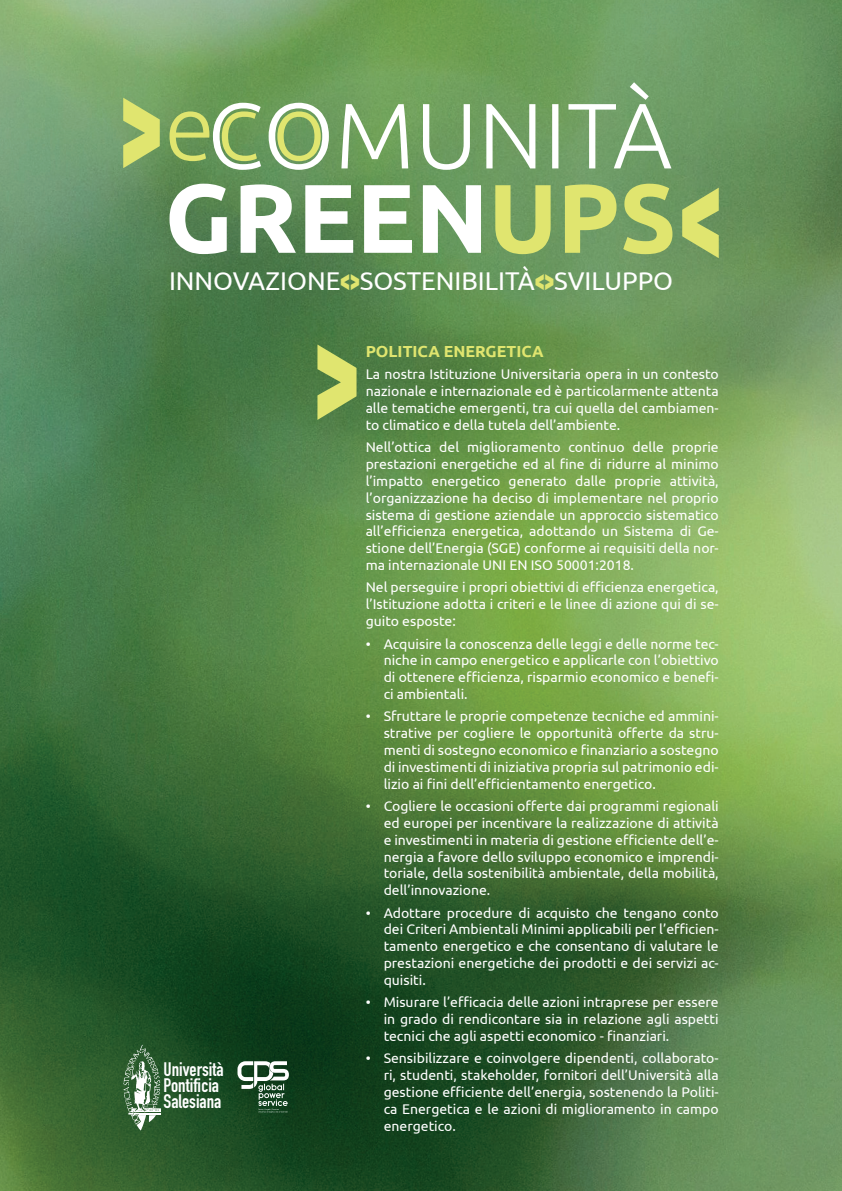
<style>
.page{position:relative;width:842px;height:1191px;background:#fff}
.page>*{position:absolute;margin:0;border:0;box-sizing:border-box;transform-origin:0 0}
.t1{font:25.7px "Ubuntu";color:#fff}
.t2{font:700 19.3px/15.8px "DIN Condensed";color:#fff}
.t3{font:700 16px "Ubuntu";color:#e0e56f}
.t4{font:14px/16.8px "Ubuntu";color:#fff;text-align:justify}
.s1{font-family:"Anton";font-size:29.7px;color:#e0e56f}
</style>
<div class="page">
<img style="left:0;top:0;width:842px;height:1191px">
<svg style="left:123px;top:1044px;width:38px;height:86px;background:#648766"></svg>
<svg style="left:237px;top:1061px;width:52px;height:51px"></svg>
<svg style="left:317px;top:344px;width:39px;height:76px;background:#a1b85c"></svg>
<svg style="left:213px;top:82px;width:458px;height:88px;fill:#709f60"></svg>
<svg style="left:495px;top:184px;width:177px;height:70px;background:#a6bf69"></svg>
<svg style="left:169px;top:184px;width:312px;height:70px"></svg>
<svg style="left:169px;top:111px;width:152px;height:50px;background:#97b670"></svg>
<svg style="left:123px;top:98px;width:37px;height:70px;background:#b1c76a"></svg>
<svg style="left:682px;top:188px;width:37px;height:70px;background:#aec268"></svg>
<h1 class="t1" style="left:169px;top:265px;width:506px">INNOVAZIONE<span class="s1">&lt;&gt;</span>SOSTENIBILITÀ<span class="s1">&lt;&gt;</span>SVILUPPO</h1>
<h2 class="t2" style="left:164px;top:1061px;width:61px">Università<br>Pontificia<br>Salesiana</h2>
<p class="t3" style="left:366px;top:341px;width:180px">POLITICA ENERGETICA</p>
<p class="t4" style="left:366px;top:365px;width:355px">La nostra Istituzione Universitaria opera in un contesto nazionale e internazionale ed è particolarmente attenta alle tematiche emergenti, tra cui quella del cambiamen&shy;to climatico e della tutela dell’ambiente.</p>
<p class="t4" style="left:366px;top:438px;width:355px">Nell’ottica del miglioramento continuo delle proprie prestazioni energetiche ed al fine di ridurre al minimo l’impatto energetico generato dalle proprie attività, l’organizzazione ha deciso di implementare nel proprio sistema di gestione aziendale un approccio sistematico all’efficienza energetica, adottando un Sistema di Ge&shy;stione dell’Energia (SGE) conforme ai requisiti della nor&shy;ma internazionale UNI EN ISO 50001:2018.</p>
<p class="t4" style="left:366px;top:578px;width:355px">Nel perseguire i propri obiettivi di efficienza energetica, l’Istituzione adotta i criteri e le linee di azione qui di se&shy;guito esposte:</p>
<p class="t4" style="left:384px;top:634px;width:337px;text-indent:-18px">• Acquisire la conoscenza delle leggi e delle norme tec&shy;niche in campo energetico e applicarle con l’obiettivo di ottenere efficienza, risparmio economico e benefi&shy;ci ambientali.</p>
<p class="t4" style="left:384px;top:707px;width:337px;text-indent:-18px">• Sfruttare le proprie competenze tecniche ed ammini&shy;strative per cogliere le opportunità offerte da stru&shy;menti di sostegno economico e finanziario a sostegno di investimenti di iniziativa propria sul patrimonio edi&shy;lizio ai fini dell’efficientamento energetico.</p>
<p class="t4" style="left:384px;top:797px;width:337px;text-indent:-18px">• Cogliere le occasioni offerte dai programmi regionali ed europei per incentivare la realizzazione di attività e investimenti in materia di gestione efficiente dell’e&shy;nergia a favore dello sviluppo economico e imprendi&shy;toriale, della sostenibilità ambientale, della mobilità, dell’innovazione.</p>
<p class="t4" style="left:384px;top:904px;width:337px;text-indent:-18px">• Adottare procedure di acquisto che tengano conto dei Criteri Ambientali Minimi applicabili per l’efficien&shy;tamento energetico e che consentano di valutare le prestazioni energetiche dei prodotti e dei servizi ac&shy;quisiti.</p>
<p class="t4" style="left:384px;top:993px;width:337px;text-indent:-18px">• Misurare l’efficacia delle azioni intraprese per essere in grado di rendicontare sia in relazione agli aspetti tecnici che agli aspetti economico - finanziari.</p>
<p class="t4" style="left:384px;top:1049px;width:337px;text-indent:-18px">• Sensibilizzare e coinvolgere dipendenti, collaborato&shy;ri, studenti, stakeholder, fornitori dell’Università alla gestione efficiente dell’energia, sostenendo la Politi&shy;ca Energetica e le azioni di miglioramento in campo energetico.</p>
</div>
